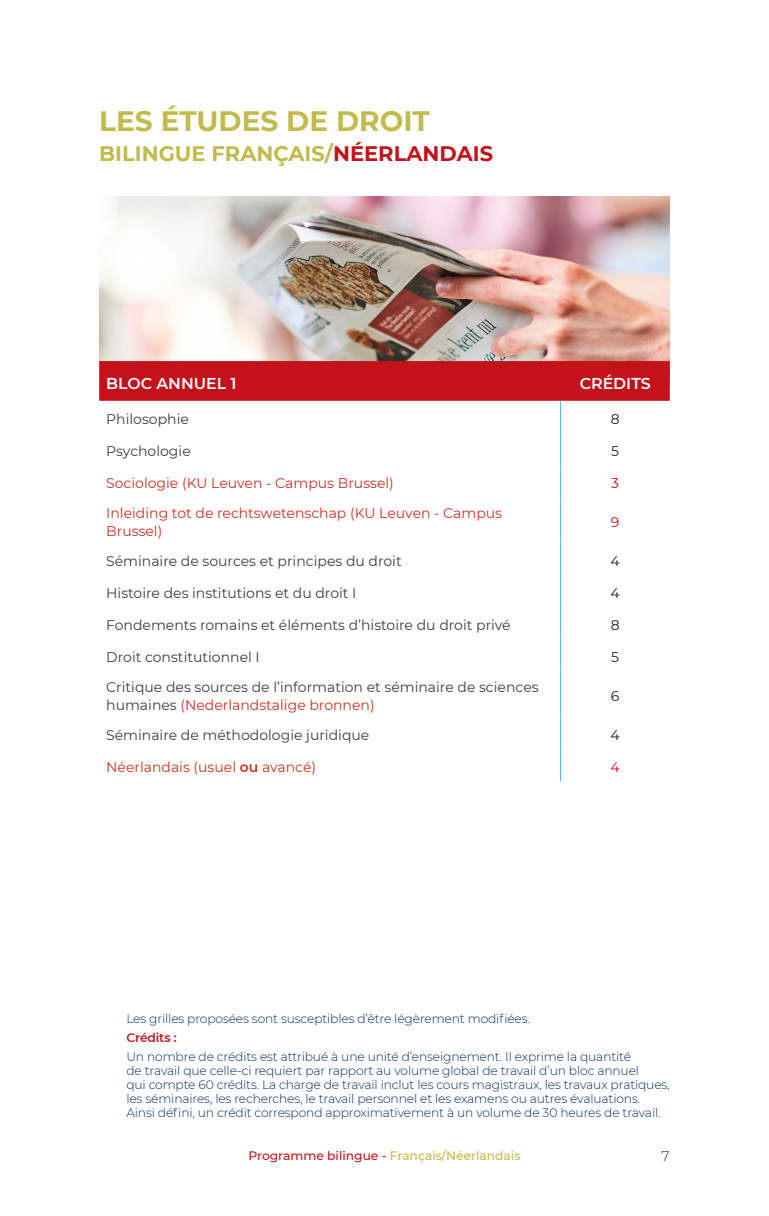
<style>
.page{position:relative;width:769px;height:1216px;background:#fff}
.page>*{position:absolute;margin:0;border:0;box-sizing:border-box;transform-origin:0 0}
.t1{font:700 28px "Montserrat";color:#c0bb4c}
.t2{font:700 21px "Montserrat";color:#c0bb4c}
.t3{font:600 15.75px "Montserrat";color:#fff}
.t4{font:14px/17.5px "Montserrat";color:#3e3e3f}
.t5{font:14px/17.5px "Montserrat";color:#c93325}
.t6{font:14px "Montserrat";color:#231f20}
.t7{font:14px "Montserrat";color:#c4121a}
.t8{font:300 14px "Montserrat";color:#0a396d}
.t9{font:300 12.25px/14px "Montserrat";letter-spacing:-.01em;color:#002c62}
.t10{font:500 12.25px "Montserrat";color:#c0bb4c}
.t11{font:600 12.25px "Montserrat";letter-spacing:-.01em;color:#c4121a}
.s1{color:#c4121a}
.s2{color:#c93325}
.s3{font-weight:600}
</style>
<div class="page">
<img style="left:99px;top:197px;width:571px;height:164px">
<div style="left:99px;top:361px;width:571px;height:40px;background:#c4121a"></div>
<hr style="left:560px;top:401px;width:1px;height:32px;background:#4fb1e4">
<hr style="left:560px;top:433px;width:1px;height:32px;background:#4fb1e4">
<hr style="left:560px;top:465px;width:1px;height:32px;background:#4fb1e4">
<hr style="left:560px;top:497px;width:1px;height:45px;background:#4fb1e4">
<hr style="left:560px;top:542px;width:1px;height:33px;background:#4fb1e4">
<hr style="left:560px;top:575px;width:1px;height:32px;background:#4fb1e4">
<hr style="left:560px;top:607px;width:1px;height:32px;background:#4fb1e4">
<hr style="left:560px;top:639px;width:1px;height:32px;background:#4fb1e4">
<hr style="left:560px;top:671px;width:1px;height:45px;background:#4fb1e4">
<hr style="left:560px;top:716px;width:1px;height:33px;background:#4fb1e4">
<hr style="left:560px;top:749px;width:1px;height:32px;background:#4fb1e4">
<h1 class="t1" style="left:99px;top:101px;width:332px">LES ÉTUDES DE DROIT</h1>
<h2 class="t2" style="left:99px;top:138px;width:395px">BILINGUE FRANÇAIS/<span class="s1">NÉERLANDAIS</span></h2>
<p class="t3" style="left:106px;top:372px;width:132px">BLOC ANNUEL 1</p>
<p class="t3" style="left:580px;top:372px;width:72px">CRÉDITS</p>
<p class="t4" style="left:106px;top:409px;width:84px">Philosophie</p>
<p class="t6" style="left:611px;top:409px;width:10px">8</p>
<p class="t4" style="left:106px;top:441px;width:86px">Psychologie</p>
<p class="t6" style="left:611px;top:441px;width:9px">5</p>
<p class="t5" style="left:106px;top:474px;width:289px">Sociologie (KU Leuven - Campus Brussel)</p>
<p class="t7" style="left:611px;top:473px;width:9px">3</p>
<p class="t5" style="left:106px;top:504px;width:397px">Inleiding tot de rechtswetenschap (KU Leuven - Campus<br>Brussel)</p>
<p class="t7" style="left:611px;top:512px;width:10px">9</p>
<p class="t4" style="left:106px;top:551px;width:297px">Séminaire de sources et principes du droit</p>
<p class="t6" style="left:610px;top:551px;width:11px">4</p>
<p class="t4" style="left:106px;top:583px;width:252px">Histoire des institutions et du droit I</p>
<p class="t6" style="left:610px;top:583px;width:11px">4</p>
<p class="t4" style="left:106px;top:616px;width:406px">Fondements romains et éléments d’histoire du droit privé</p>
<p class="t6" style="left:611px;top:615px;width:10px">8</p>
<p class="t4" style="left:106px;top:648px;width:155px">Droit constitutionnel I</p>
<p class="t6" style="left:611px;top:647px;width:9px">5</p>
<p class="t4" style="left:106px;top:678px;width:434px">Critique des sources de l’information et séminaire de sciences humaines <span class="s2">(Nederlandstalige bronnen)</span></p>
<p class="t6" style="left:611px;top:686px;width:10px">6</p>
<p class="t4" style="left:106px;top:725px;width:265px">Séminaire de méthodologie juridique</p>
<p class="t6" style="left:610px;top:725px;width:11px">4</p>
<p class="t5" style="left:106px;top:757px;width:211px">Néerlandais (usuel <span class="s3">ou</span> avancé)</p>
<p class="t7" style="left:610px;top:757px;width:11px">4</p>
<p class="t9" style="left:126px;top:1010px;width:405px">Les grilles proposées sont susceptibles d’être légèrement modifiées.</p>
<p class="t11" style="left:126px;top:1028px;width:52px">Crédits :</p>
<p class="t9" style="left:126px;top:1048px;width:545px">Un nombre de crédits est attribué à une unité d’enseignement. Il exprime la quantité<br>de travail que celle-ci requiert par rapport au volume global de travail d’un bloc annuel<br>qui compte 60 crédits. La charge de travail inclut les cours magistraux, les travaux pratiques, les séminaires, les recherches, le travail personnel et les examens ou autres évaluations.<br>Ainsi défini, un crédit correspond approximativement à un volume de 30 heures de travail.</p>
<p class="t10" style="left:248px;top:1147px;width:273px"><span class="s1">Programme bilingue -</span> Français/Néerlandais</p>
<p class="t8" style="left:662px;top:1146px;width:10px">7</p>
</div>
